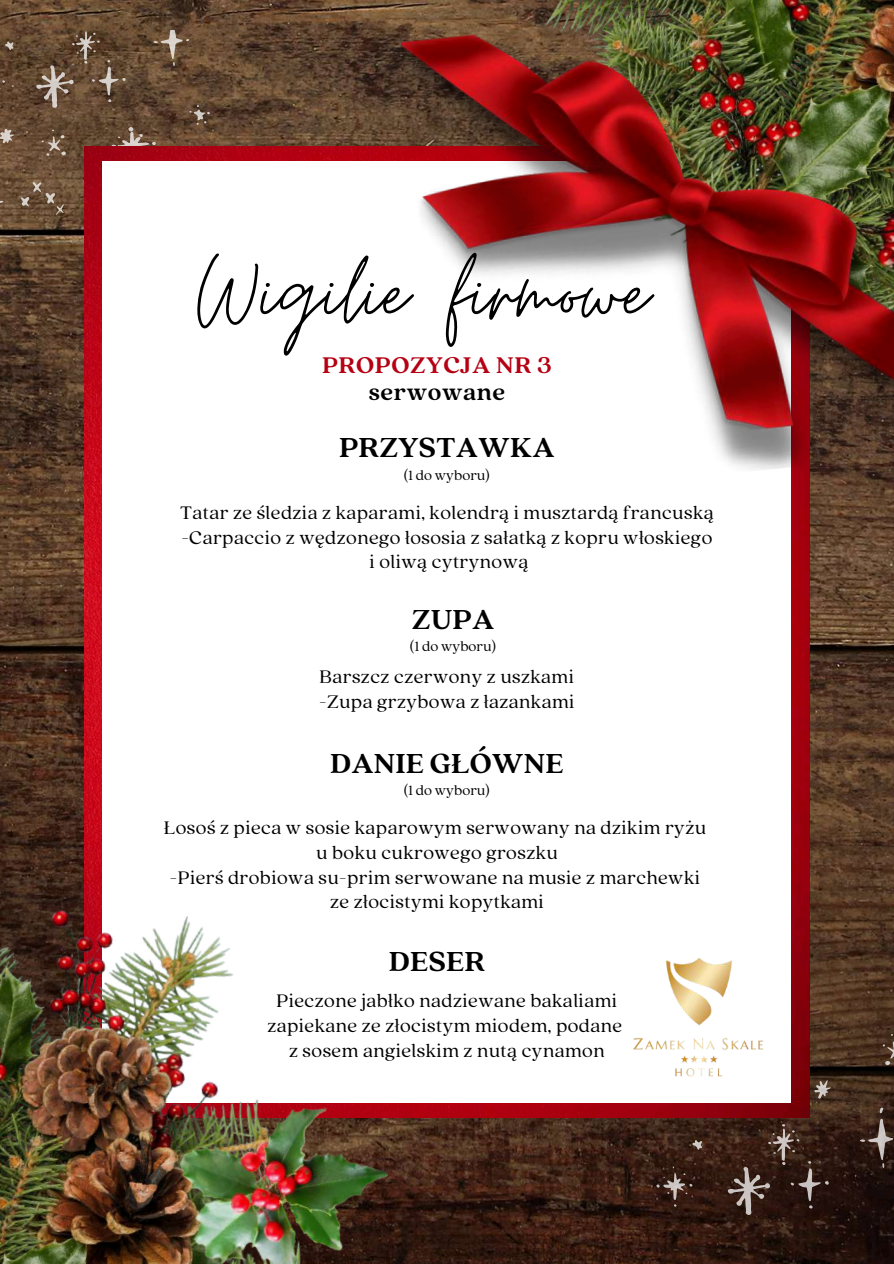
<style>
.page{position:relative;width:894px;height:1264px;background:#fff}
.page>*{position:absolute;margin:0;border:0;box-sizing:border-box;transform-origin:0 0}
.t1{font:106.5px "Moon Time";color:#000}
.t2{font:700 30.6px "Quincy CF";letter-spacing:.005em;color:#000}
.t3{font:700 25.2px "Quincy CF";letter-spacing:.025em;color:#b50113}
.t4{font:700 25.2px "Quincy CF";letter-spacing:.025em;color:#000}
.t5{font:20.1px/24.8px "Quincy CF";letter-spacing:.025em;color:#000;text-align:center}
.t6{font:15px "Quincy CF";letter-spacing:.005em;color:#000}
</style>
<div class="page">
<img style="left:0;top:0;width:893px;height:1263px">
<svg style="left:692px;top:1139px;width:10px;height:10px"></svg>
<svg style="left:859px;top:1107px;width:34px;height:61px"></svg>
<svg style="left:814px;top:1079px;width:16px;height:19px"></svg>
<svg style="left:727px;top:1123px;width:101px;height:92px"></svg>
<svg style="left:882px;top:1041px;width:11px;height:24px"></svg>
<svg style="left:656px;top:1166px;width:36px;height:40px"></svg>
<svg style="left:5px;top:41px;width:9px;height:9px"></svg>
<svg style="left:153px;top:30px;width:36px;height:36px"></svg>
<svg style="left:111px;top:127px;width:45px;height:20px"></svg>
<svg style="left:0;top:185px;width:3px;height:40px"></svg>
<svg style="left:0;top:129px;width:14px;height:14px"></svg>
<svg style="left:21px;top:182px;width:43px;height:33px"></svg>
<svg style="left:36px;top:31px;width:90px;height:77px"></svg>
<svg style="left:42px;top:129px;width:24px;height:27px"></svg>
<svg style="left:189px;top:105px;width:21px;height:20px"></svg>
<svg style="left:0;top:80px;width:5px;height:9px"></svg>
<img style="left:84px;top:147px;width:725px;height:970px">
<div style="left:102px;top:161px;width:689px;height:941px;background:#fff"></div>
<img style="left:0;top:875px;width:234px;height:388px">
<img style="left:148px;top:1062px;width:254px;height:201px">
<img style="left:399px;top:0;width:494px;height:503px">
<img style="left:633px;top:957px;width:130px;height:120px">
<h1 class="t1" style="left:197px;top:227px;width:453px">Wigilie firmowe</h1>
<p class="t3" style="left:322px;top:348px;width:231px">PROPOZYCJA NR 3</p>
<p class="t4" style="left:369px;top:375px;width:138px">serwowane</p>
<h2 class="t2" style="left:339px;top:427px;width:217px">PRZYSTAWKA</h2>
<p class="t6" style="left:403px;top:465px;width:88px">(1 do wyboru)</p>
<p class="t5" style="left:180px;top:499px;width:535px">Tatar ze śledzia z kaparami, kolendrą i musztardą francuską -Carpaccio z wędzonego łososia z sałatką z kopru włoskiego i oliwą cytrynową</p>
<h2 class="t2" style="left:412px;top:599px;width:84px">ZUPA</h2>
<p class="t6" style="left:410px;top:636px;width:88px">(1 do wyboru)</p>
<p class="t5" style="left:319px;top:663px;width:257px;text-align:left">Barszcz czerwony z uszkami -Zupa grzybowa z łazankami</p>
<h2 class="t2" style="left:330px;top:742px;width:235px">DANIE GŁÓWNE</h2>
<p class="t6" style="left:403px;top:780px;width:88px">(1 do wyboru)</p>
<p class="t5" style="left:164px;top:814px;width:543px">Łosoś z pieca w sosie kaparowym serwowany na dzikim ryżu u boku cukrowego groszku<br>-Pierś drobiowa su-prim serwowane na musie z marchewki ze złocistymi kopytkami</p>
<h2 class="t2" style="left:389px;top:941px;width:98px">DESER</h2>
<p class="t5" style="left:267px;top:987px;width:356px">Pieczone jabłko nadziewane bakaliami zapiekane ze złocistym miodem, podane z sosem angielskim z nutą cynamon</p>
</div>
